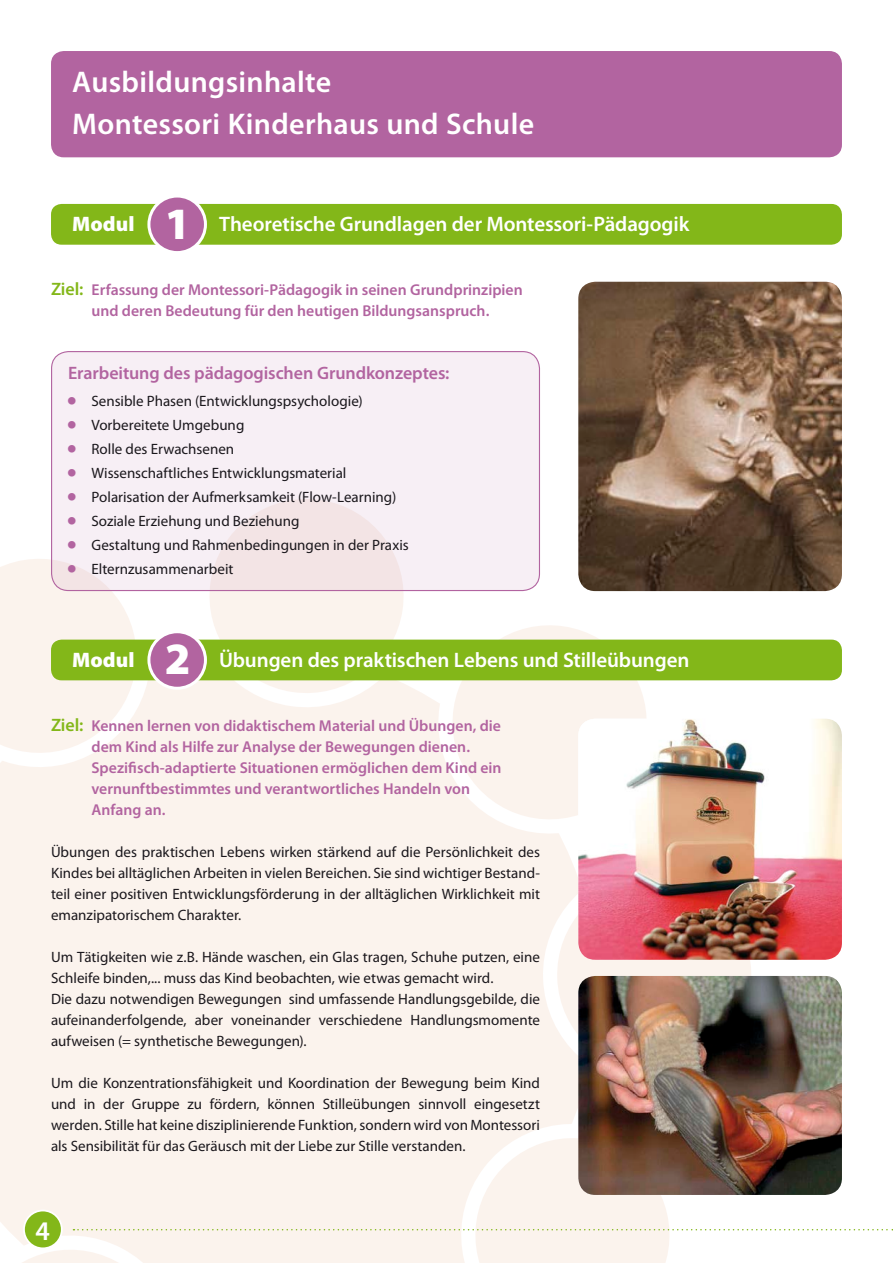
<style>
.page{position:relative;width:893px;height:1263px;background:#fff}
.page>*{position:absolute;margin:0;border:0;box-sizing:border-box;transform-origin:0 0}
.t1{font:900 45px "Myriad Pro";color:#fff}
.t2{font:600 30px/42px "Myriad Pro";letter-spacing:.01em;color:#fff}
.t3{font:600 27px "Myriad Pro";color:#fff}
.t4{font:600 21px "Myriad Pro";letter-spacing:-.005em;color:#fff}
.t5{font:900 21px "Myriad Pro";color:#fff}
.t6{font:600 18px "Myriad Pro";letter-spacing:-.005em;color:#b264a0}
.t7{font:600 15.75px/21px "Myriad Pro";color:#b264a0;text-align:center}
.t8{font:15px/21px "Myriad Pro";color:#1a171c;text-align:justify}
.s1{font-size:18px;color:#83b719}
.s2{font-weight:900}
.s3{font-weight:900;font-size:45px}
</style>
<div class="page">
<div style="left:0;top:683px;width:578px;height:414px;background:#fbf3ed"></div>
<svg style="left:0;top:559px;width:158px;height:220px"></svg>
<svg style="left:179px;top:591px;width:238px;height:124px"></svg>
<svg style="left:417px;top:590px;width:265px;height:248px"></svg>
<svg style="left:535px;top:859px;width:217px;height:231px"></svg>
<div style="left:51px;top:51px;width:791px;height:106px;background:#b264a0;border-radius:13px"></div>
<div style="left:52px;top:352px;width:487px;height:238px;background:linear-gradient(to right,#f6edf3,#f7eef3);border-radius:17px"></div>
<div style="left:51px;top:351px;width:489px;height:240px;border:1px solid #b264a0;border-radius:17px"></div>
<img style="left:578px;top:282px;width:264px;height:309px">
<img style="left:578px;top:719px;width:264px;height:241px">
<img style="left:578px;top:976px;width:264px;height:121px">
<div style="left:51px;top:204px;width:791px;height:41px;background:#83b719;border-radius:11px"></div>
<div style="left:149px;top:196px;width:56px;height:57px;background:#b264a0;border-radius:50%"></div>
<div style="left:147px;top:195px;width:60px;height:59px;border:3px solid #fff;border-radius:50%"></div>
<div style="left:51px;top:640px;width:791px;height:40px;background:#83b719;border-radius:11px"></div>
<div style="left:149px;top:632px;width:56px;height:56px;background:#b264a0;border-radius:50%"></div>
<div style="left:147px;top:630px;width:60px;height:60px;border:3px solid #fff;border-radius:50%"></div>
<svg style="left:0;top:1097px;width:893px;height:166px"></svg>
<div style="left:24px;top:1210px;width:38px;height:38px;background:#83b719;border-radius:50%"></div>
<div style="left:23px;top:1209px;width:40px;height:40px;border:2px solid #fff;border-radius:50%"></div>
<h2 class="t2" style="left:72px;top:60px;width:463px">Ausbildungsinhalte<br>Montessori Kinderhaus und Schule</h2>
<h1 class="t1" style="left:165px;top:194px;width:27px">1</h1>
<h3 class="t5" style="left:72px;top:210px;width:64px">Modul</h3>
<h3 class="t4" style="left:219px;top:211px;width:472px">Theoretische Grundlagen der Montessori-Pädagogik</h3>
<p class="t7" style="left:51px;top:279px;width:473px"><span class="s1">Ziel:</span> Erfassung der Montessori-Pädagogik in seinen Grundprinzipien und deren Bedeutung für den heutigen Bildungsanspruch.</p>
<p class="t6" style="left:68px;top:362px;width:383px">Erarbeitung des pädagogischen Grundkonzeptes:</p>
<p class="t8" style="left:68px;top:390px;width:296px"><sup>■</sup> Sensible Phasen (Entwicklungspsychologie)</p>
<p class="t8" style="left:68px;top:414px;width:178px"><sup>■</sup> Vorbereitete Umgebung</p>
<p class="t8" style="left:68px;top:438px;width:168px"><sup>■</sup> Rolle des Erwachsenen</p>
<p class="t8" style="left:68px;top:462px;width:280px"><sup>■</sup> Wissenschaftliches Entwicklungsmaterial</p>
<p class="t8" style="left:68px;top:486px;width:330px"><sup>■</sup> Polarisation der Aufmerksamkeit (Flow-Learning)</p>
<p class="t8" style="left:68px;top:510px;width:233px"><sup>■</sup> Soziale Erziehung und Beziehung</p>
<p class="t8" style="left:68px;top:534px;width:342px"><sup>■</sup> Gestaltung und Rahmenbedingungen in der Praxis</p>
<p class="t8" style="left:68px;top:558px;width:167px"><sup>■</sup> Elternzusammenarbeit</p>
<h3 class="t4" style="left:72px;top:647px;width:619px"><span class="s2">Modul</span> <span class="s3">2</span> Übungen des praktischen Lebens und Stilleübungen</h3>
<p class="t7" style="left:92px;top:715px;width:412px;text-align:left;text-indent:-40px"><span class="s1">Ziel:</span> Kennen lernen von didaktischem Material und Übungen, die dem Kind als Hilfe zur Analyse der Bewegungen dienen.<br>Spezifisch-adaptierte Situationen ermöglichen dem Kind ein vernunftbestimmtes und verantwortliches Handeln von Anfang an.</p>
<p class="t8" style="left:51px;top:841px;width:491px">Übungen des praktischen Lebens wirken stärkend auf die Persönlichkeit des Kindes bei alltäglichen Arbeiten in vielen Bereichen. Sie sind wichtiger Bestand&shy;teil einer positiven Entwicklungsförderung in der alltäglichen Wirklichkeit mit emanzipatorischem Charakter.</p>
<p class="t8" style="left:51px;top:946px;width:491px;text-align:left">Um Tätigkeiten wie z.B. Hände waschen, ein Glas tragen, Schuhe putzen, eine Schleife binden,... muss das Kind beobachten, wie etwas gemacht wird.<br>Die dazu notwendigen Bewegungen sind umfassende Handlungsgebilde, die aufeinanderfolgende, aber voneinander verschiedene Handlungsmomente aufweisen (= synthetische Bewegungen).</p>
<p class="t8" style="left:51px;top:1072px;width:491px">Um die Konzentrationsfähigkeit und Koordination der Bewegung beim Kind und in der Gruppe zu fördern, können Stilleübungen sinnvoll eingesetzt werden. Stille hat keine disziplinierende Funktion, sondern wird von Montessori als Sensibilität für das Geräusch mit der Liebe zur Stille verstanden.</p>
<h3 class="t3" style="left:36px;top:1213px;width:16px">4</h3>
</div>
